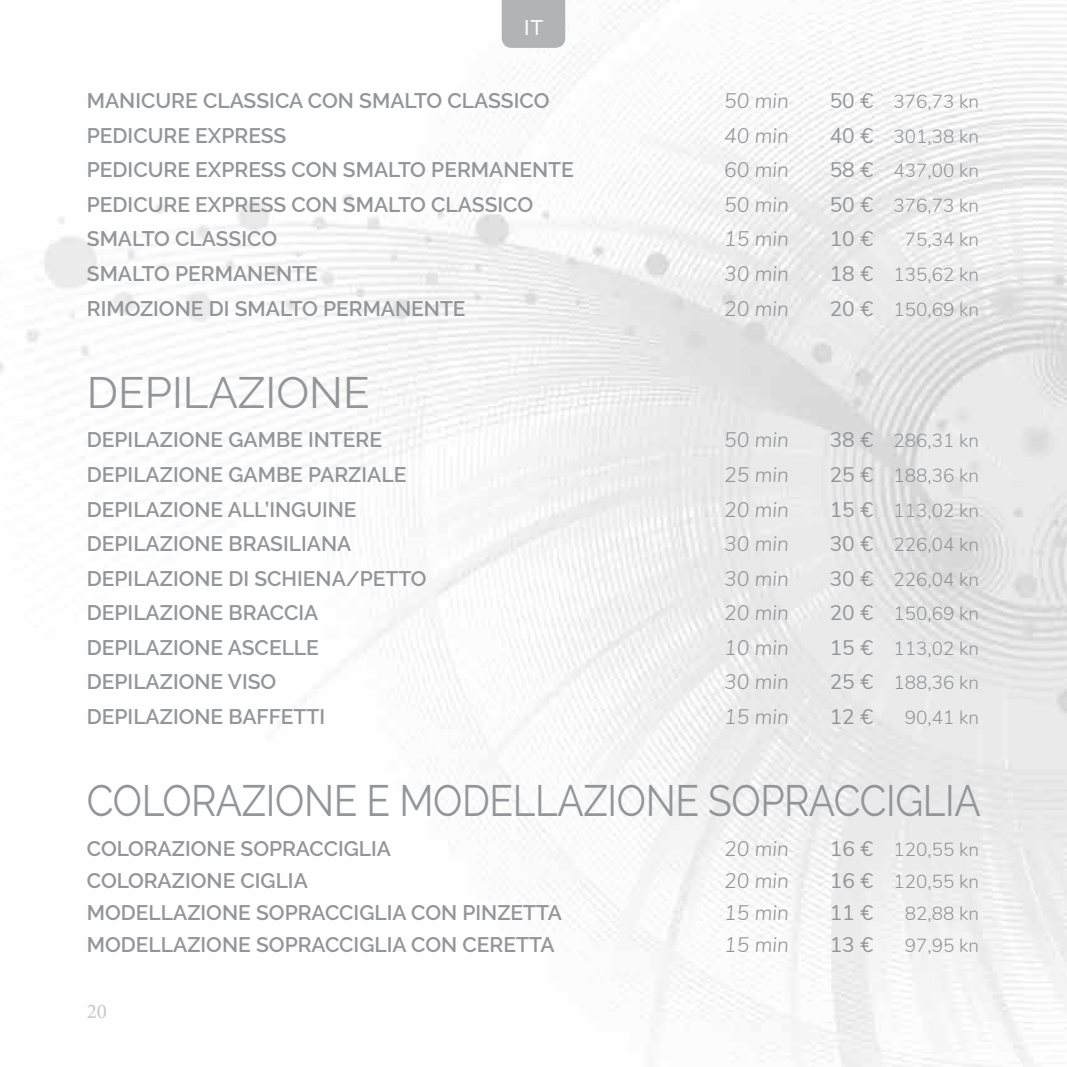
<style>
.page{position:relative;width:1067px;height:1067px;background:#fff}
.page>*{position:absolute;margin:0;border:0;box-sizing:border-box;transform-origin:0 0}
.t1{font:43.75px "Raleway";letter-spacing:-.01em;color:#939598;scale:.89 1}
.t2{font:43.75px "Raleway";letter-spacing:-.01em;color:#939598}
.t3{font:600 21px "Raleway";color:#939598}
.t4{font:italic 300 21px "Nunito";color:#939598}
.t5{font:21px "Nunito";color:#939598}
.t6{font:21px "Minion Pro";color:#c7c8ca}
.t7{font:500 21px "Raleway";color:#fff}
.t8{font:300 18.9px "Nunito";color:#939598}
.s1{font-weight:400;font-size:21px}
</style>
<div class="page">
<img style="left:0;top:0;width:1067px;height:1067px">
<div style="left:502px;top:0;width:63px;height:48px;background:#b2b3b7"></div>
<p class="t7" style="left:524px;top:15px;width:21px">IT</p>
<p class="t3" style="left:87px;top:89px;width:464px">MANICURE CLASSICA CON SMALTO CLASSICO</p>
<p class="t4" style="left:724px;top:85px;width:66px">50 min</p>
<p class="t8" style="left:829px;top:88px;width:151px"><span class="s1">50 €</span> 376,73 kn</p>
<p class="t3" style="left:87px;top:123px;width:201px">PEDICURE EXPRESS</p>
<p class="t4" style="left:724px;top:120px;width:66px">40 min</p>
<p class="t8" style="left:829px;top:122px;width:151px"><span class="s1">40 €</span> 301,38 kn</p>
<p class="t3" style="left:87px;top:158px;width:488px">PEDICURE EXPRESS CON SMALTO PERMANENTE</p>
<p class="t4" style="left:724px;top:154px;width:66px">60 min</p>
<p class="t8" style="left:829px;top:157px;width:151px"><span class="s1">58 €</span> 437,00 kn</p>
<p class="t3" style="left:87px;top:192px;width:448px">PEDICURE EXPRESS CON SMALTO CLASSICO</p>
<p class="t4" style="left:724px;top:189px;width:66px">50 min</p>
<p class="t8" style="left:829px;top:191px;width:151px"><span class="s1">50 €</span> 376,73 kn</p>
<p class="t3" style="left:87px;top:227px;width:192px">SMALTO CLASSICO</p>
<p class="t4" style="left:724px;top:224px;width:66px">15 min</p>
<p class="t5" style="left:829px;top:224px;width:45px">10 €</p>
<p class="t8" style="left:905px;top:226px;width:76px">75,34 kn</p>
<p class="t3" style="left:87px;top:261px;width:232px">SMALTO PERMANENTE</p>
<p class="t4" style="left:724px;top:258px;width:66px">30 min</p>
<p class="t8" style="left:829px;top:260px;width:151px"><span class="s1">18 €</span> 135,62 kn</p>
<p class="t3" style="left:87px;top:296px;width:380px">RIMOZIONE DI SMALTO PERMANENTE</p>
<p class="t4" style="left:724px;top:293px;width:66px">20 min</p>
<p class="t8" style="left:829px;top:295px;width:151px"><span class="s1">20 €</span> 150,69 kn</p>
<h1 class="t2" style="left:87px;top:367px;width:284px">DEPILAZIONE</h1>
<p class="t3" style="left:87px;top:428px;width:297px">DEPILAZIONE GAMBE INTERE</p>
<p class="t4" style="left:724px;top:424px;width:66px">50 min</p>
<p class="t8" style="left:829px;top:427px;width:151px"><span class="s1">38 €</span> 286,31 kn</p>
<p class="t3" style="left:87px;top:462px;width:321px">DEPILAZIONE GAMBE PARZIALE</p>
<p class="t4" style="left:724px;top:459px;width:66px">25 min</p>
<p class="t8" style="left:829px;top:461px;width:151px"><span class="s1">25 €</span> 188,36 kn</p>
<p class="t3" style="left:87px;top:497px;width:271px">DEPILAZIONE ALL’INGUINE</p>
<p class="t4" style="left:724px;top:494px;width:66px">20 min</p>
<p class="t8" style="left:829px;top:496px;width:151px"><span class="s1">15 €</span> 113,02 kn</p>
<p class="t3" style="left:87px;top:531px;width:266px">DEPILAZIONE BRASILIANA</p>
<p class="t4" style="left:724px;top:528px;width:66px">30 min</p>
<p class="t8" style="left:829px;top:530px;width:151px"><span class="s1">30 €</span> 226,04 kn</p>
<p class="t3" style="left:87px;top:566px;width:341px">DEPILAZIONE DI SCHIENA/PETTO</p>
<p class="t4" style="left:724px;top:563px;width:66px">30 min</p>
<p class="t8" style="left:829px;top:565px;width:151px"><span class="s1">30 €</span> 226,04 kn</p>
<p class="t3" style="left:87px;top:601px;width:233px">DEPILAZIONE BRACCIA</p>
<p class="t4" style="left:724px;top:597px;width:66px">20 min</p>
<p class="t8" style="left:829px;top:600px;width:151px"><span class="s1">20 €</span> 150,69 kn</p>
<p class="t3" style="left:87px;top:635px;width:233px">DEPILAZIONE ASCELLE</p>
<p class="t4" style="left:724px;top:632px;width:66px">10 min</p>
<p class="t8" style="left:829px;top:634px;width:151px"><span class="s1">15 €</span> 113,02 kn</p>
<p class="t3" style="left:87px;top:670px;width:191px">DEPILAZIONE VISO</p>
<p class="t4" style="left:724px;top:666px;width:66px">30 min</p>
<p class="t8" style="left:829px;top:669px;width:151px"><span class="s1">25 €</span> 188,36 kn</p>
<p class="t3" style="left:87px;top:704px;width:240px">DEPILAZIONE BAFFETTI</p>
<p class="t4" style="left:724px;top:701px;width:66px">15 min</p>
<p class="t5" style="left:829px;top:701px;width:45px">12 €</p>
<p class="t8" style="left:905px;top:703px;width:76px">90,41 kn</p>
<h1 class="t1" style="left:87px;top:775px;width:1006px">COLORAZIONE E MODELLAZIONE SOPRACCIGLIA</h1>
<p class="t3" style="left:87px;top:836px;width:306px">COLORAZIONE SOPRACCIGLIA</p>
<p class="t4" style="left:724px;top:833px;width:66px">20 min</p>
<p class="t8" style="left:829px;top:835px;width:151px"><span class="s1">16 €</span> 120,55 kn</p>
<p class="t3" style="left:87px;top:868px;width:222px">COLORAZIONE CIGLIA</p>
<p class="t4" style="left:724px;top:865px;width:66px">20 min</p>
<p class="t8" style="left:829px;top:867px;width:151px"><span class="s1">16 €</span> 120,55 kn</p>
<p class="t3" style="left:87px;top:900px;width:476px">MODELLAZIONE SOPRACCIGLIA CON PINZETTA</p>
<p class="t4" style="left:724px;top:897px;width:66px">15 min</p>
<p class="t5" style="left:829px;top:897px;width:45px">11 €</p>
<p class="t8" style="left:905px;top:899px;width:76px">82,88 kn</p>
<p class="t3" style="left:87px;top:932px;width:469px">MODELLAZIONE SOPRACCIGLIA CON CERETTA</p>
<p class="t4" style="left:724px;top:929px;width:66px">15 min</p>
<p class="t5" style="left:829px;top:929px;width:45px">13 €</p>
<p class="t8" style="left:905px;top:931px;width:76px">97,95 kn</p>
<p class="t6" style="left:87px;top:997px;width:22px">20</p>
</div>
